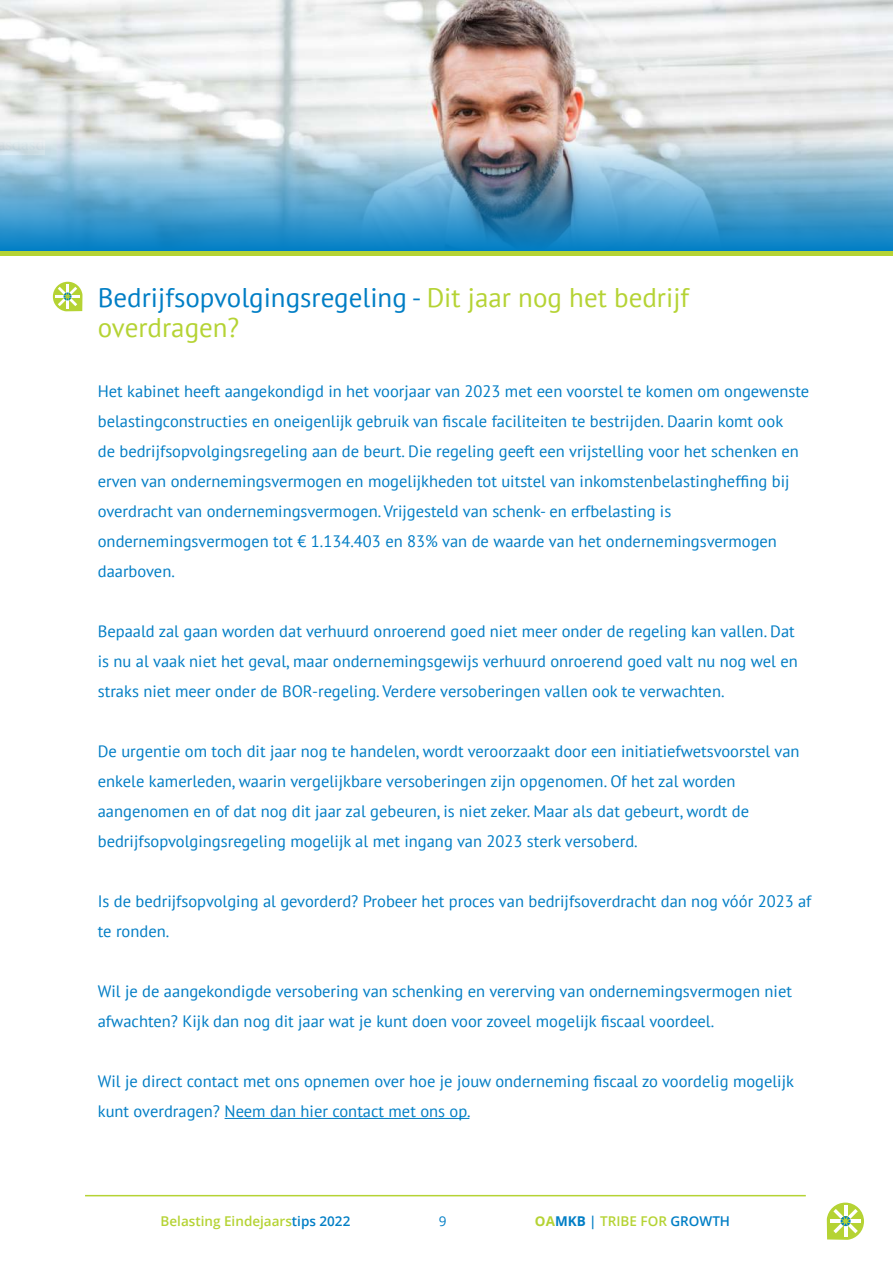
<style>
.page{position:relative;width:893px;height:1263px;background:#fff}
.page>*{position:absolute;margin:0;border:0;box-sizing:border-box;transform-origin:0 0}
.t1{font:27px/30px "PT Sans";color:#b5d334}
.t2{font:16.5px/30px "PT Sans";color:#007dc5}
.t3{font:600 13.5px "Open Sans";color:#b5d334}
.t4{font:13.5px "Open Sans";color:#007ec5}
.s1{color:#007ec5}
.s2{font-weight:700}
.s3{font-weight:700;color:#007ec5}
</style>
<div class="page">
<svg style="left:827px;top:1202px;width:37px;height:38px"></svg>
<hr style="left:85px;top:1195px;width:721px;height:1px;background:#b5d334">
<hr style="left:225px;top:1118px;width:244px;height:1px;background:#007ec5">
<img style="left:0;top:0;width:893px;height:137px">
<div style="left:0;top:250px;width:893px;height:6px;background:#b5d334"></div>
<img style="left:0;top:137px;width:893px;height:113px">
<div style="left:0;top:133px;width:45px;height:22px;background:linear-gradient(to bottom,#f1f3f0,#cddde5)"></div>
<svg style="left:53px;top:282px;width:29px;height:29px"></svg>
<h1 class="t1" style="left:98px;top:282px;width:593px"><span class="s1">Bedrijfsopvolgingsregeling -</span> Dit jaar nog het bedrijf overdragen?</h1>
<p class="t2" style="left:98px;top:376px;width:713px">Het kabinet heeft aangekondigd in het voorjaar van 2023 met een voorstel te komen om ongewenste belastingconstructies en oneigenlijk gebruik van fiscale faciliteiten te bestrijden. Daarin komt ook<br>de bedrijfsopvolgingsregeling aan de beurt. Die regeling geeft een vrijstelling voor het schenken en erven van ondernemingsvermogen en mogelijkheden tot uitstel van inkomstenbelastingheffing bij overdracht van ondernemingsvermogen. Vrijgesteld van schenk- en erfbelasting is ondernemingsvermogen tot € 1.134.403 en 83% van de waarde van het ondernemingsvermogen daarboven.</p>
<p class="t2" style="left:98px;top:616px;width:702px">Bepaald zal gaan worden dat verhuurd onroerend goed niet meer onder de regeling kan vallen. Dat is nu al vaak niet het geval, maar ondernemingsgewijs verhuurd onroerend goed valt nu nog wel en straks niet meer onder de BOR-regeling. Verdere versoberingen vallen ook te verwachten.</p>
<p class="t2" style="left:98px;top:736px;width:703px">De urgentie om toch dit jaar nog te handelen, wordt veroorzaakt door een initiatiefwetsvoorstel van enkele kamerleden, waarin vergelijkbare versoberingen zijn opgenomen. Of het zal worden aangenomen en of dat nog dit jaar zal gebeuren, is niet zeker. Maar als dat gebeurt, wordt de bedrijfsopvolgingsregeling mogelijk al met ingang van 2023 sterk versoberd.</p>
<p class="t2" style="left:98px;top:886px;width:715px">Is de bedrijfsopvolging al gevorderd? Probeer het proces van bedrijfsoverdracht dan nog vóór 2023 af te ronden.</p>
<p class="t2" style="left:98px;top:976px;width:696px">Wil je de aangekondigde versobering van schenking en vererving van ondernemingsvermogen niet afwachten? Kijk dan nog dit jaar wat je kunt doen voor zoveel mogelijk fiscaal voordeel.</p>
<p class="t2" style="left:98px;top:1066px;width:698px">Wil je direct contact met ons opnemen over hoe je jouw onderneming fiscaal zo voordelig mogelijk kunt overdragen? <span class="s1">Neem dan hier contact met ons op.</span></p>
<p class="t3" style="left:161px;top:1211px;width:191px">Belasting Eindejaars<span class="s1">tips 2022</span></p>
<p class="t4" style="left:439px;top:1212px;width:9px">9</p>
<p class="t3" style="left:535px;top:1211px;width:197px"><span class="s2">OA</span><span class="s3">MKB</span> <span class="s1">|</span> TRIBE FOR <span class="s1">GROWTH</span></p>
</div>
